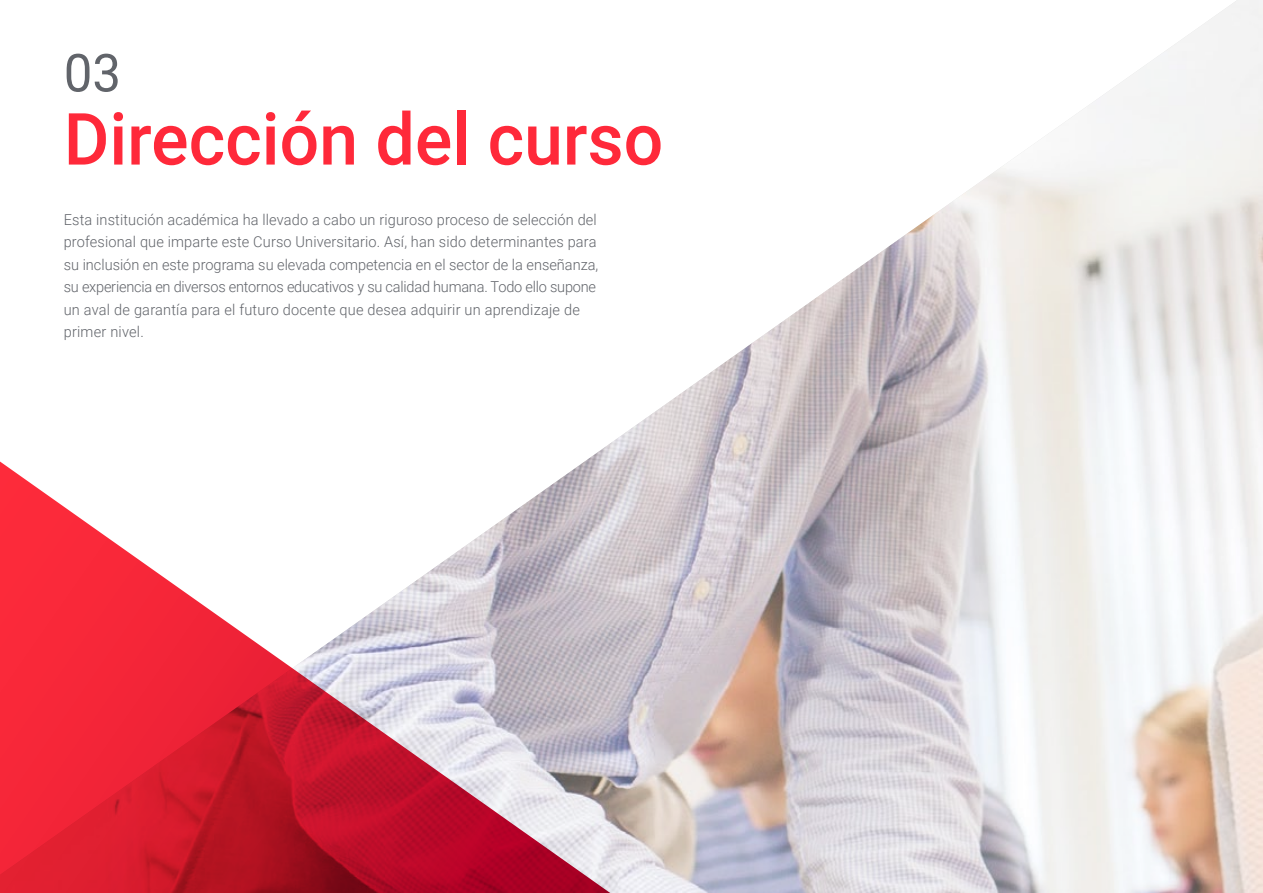
<style>
.page{position:relative;width:1263px;height:893px;background:#fff}
.page>*{position:absolute;margin:0;border:0;box-sizing:border-box;transform-origin:0 0}
.t1{font:500 72px "Roboto";color:#ff293a}
.t2{font:52.5px "Roboto";color:#61646a}
.t3{font:300 15px/22.5px "Roboto";letter-spacing:.01em;color:#61646a}
</style>
<div class="page">
<img style="left:607px;top:0;width:656px;height:893px">
<svg style="left:0;top:446px;width:640px;height:447px"></svg>
<h2 class="t2" style="left:64px;top:36px;width:59px">03</h2>
<h1 class="t1" style="left:64px;top:89px;width:601px">Dirección del curso</h1>
<p class="t3" style="left:64px;top:207px;width:536px">Esta institución académica ha llevado a cabo un riguroso proceso de selección del profesional que imparte este Curso Universitario. Así, han sido determinantes para su inclusión en este programa su elevada competencia en el sector de la enseñanza, su experiencia en diversos entornos educativos y su calidad humana. Todo ello supone un aval de garantía para el futuro docente que desea adquirir un aprendizaje de primer nivel.</p>
</div>
